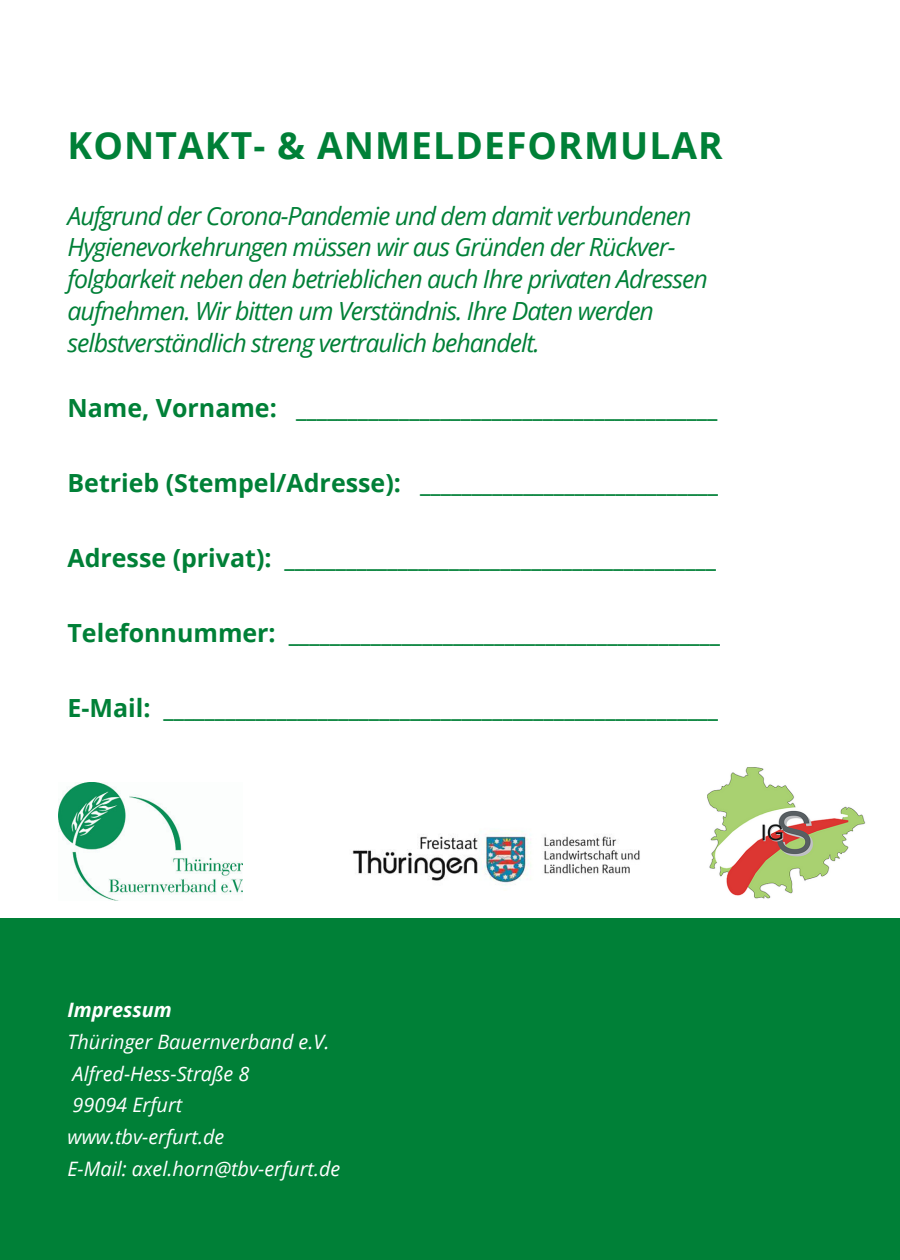
<style>
.page{position:relative;width:900px;height:1260px;background:#fff}
.page>*{position:absolute;margin:0;border:0;box-sizing:border-box;transform-origin:0 0}
.t1{font:700 37.25px "Open Sans";letter-spacing:.03em;color:#008037}
.t2{font:700 25px "Open Sans";color:#008037}
.t3{font:italic 25px/32px "Open Sans";letter-spacing:-.04em;color:#008037}
.t4{font:italic 20px/32px "Open Sans";color:#fff}
.t5{font:italic 700 20px "Open Sans";color:#fff}
</style>
<div class="page">
<div style="left:0;top:919px;width:900px;height:341px;background:#008037"></div>
<img style="left:352px;top:830px;width:288px;height:56px">
<img style="left:59px;top:782px;width:183px;height:119px">
<img style="left:707px;top:767px;width:159px;height:132px">
<h1 class="t1" style="left:68px;top:119px;width:657px">KONTAKT- &amp; ANMELDEFORMULAR</h1>
<p class="t3" style="left:68px;top:199px;width:642px">Aufgrund der Corona-Pandemie und dem damit verbundenen Hygienevorkehrungen müssen wir aus Gründen der Rückver&shy;folgbarkeit neben den betrieblichen auch Ihre privaten Adressen aufnehmen. Wir bitten um Verständnis. Ihre Daten werden selbstverständlich streng vertraulich behandelt.</p>
<p class="t2" style="left:68px;top:390px;width:651px">Name, Vorname: _________________________________________</p>
<p class="t2" style="left:68px;top:465px;width:652px">Betrieb (Stempel/Adresse): _____________________________</p>
<p class="t2" style="left:68px;top:540px;width:650px">Adresse (privat): __________________________________________</p>
<p class="t2" style="left:68px;top:615px;width:654px">Telefonnummer: __________________________________________</p>
<p class="t2" style="left:68px;top:690px;width:652px">E-Mail: ______________________________________________________</p>
<p class="t5" style="left:68px;top:996px;width:106px">Impressum</p>
<p class="t4" style="left:68px;top:1025px;width:274px">Thüringer Bauernverband e.V.<br>Alfred-Hess-Straße 8<br>99094 Erfurt<br>www.tbv-erfurt.de<br>E-Mail: axel.horn@tbv-erfurt.de</p>
</div>
